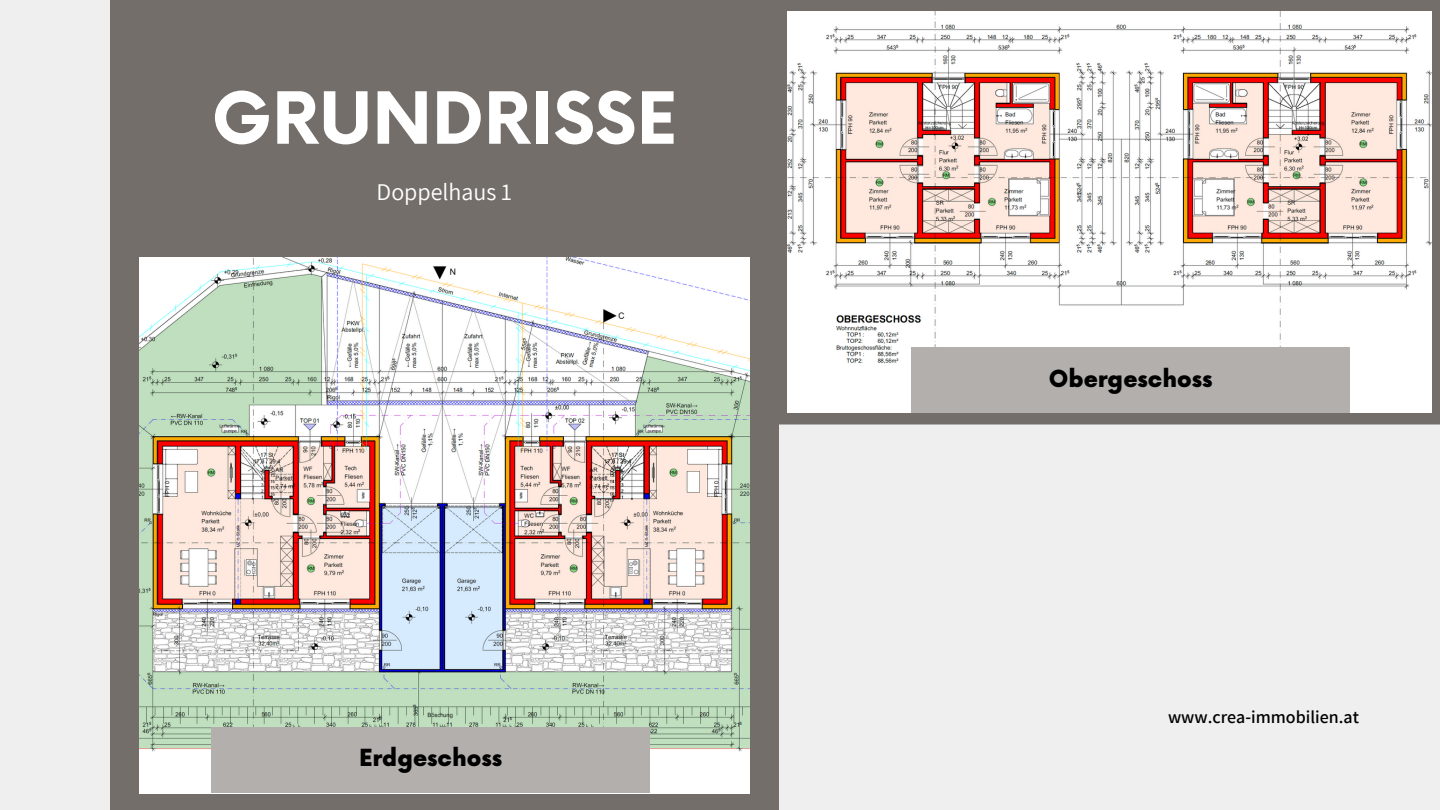
<style>
.page{position:relative;width:1440px;height:810px;background:#efefef}
.page>*{position:absolute;margin:0;border:0;box-sizing:border-box;transform-origin:0 0}
.t1{font:700 70px "Now";color:#fff}
.t2{font:24px "Assistant";color:#fff}
.t3{font:900 23px "Now";color:#000}
.t4{font:600 18px "Assistant";color:#000}
</style>
<div class="page">
<div style="left:110px;top:0;width:668px;height:810px;background:#746e6b"></div>
<img style="left:140px;top:258px;width:609px;height:535px">
<div style="left:779px;top:0;width:661px;height:424px;background:#746e6b"></div>
<div style="left:211px;top:727px;width:439px;height:65px;background:#b3afad"></div>
<img style="left:787px;top:12px;width:645px;height:401px">
<div style="left:911px;top:348px;width:439px;height:65px;background:#b3afad"></div>
<h1 class="t1" style="left:212px;top:81px;width:467px">GRUNDRISSE</h1>
<p class="t2" style="left:377px;top:176px;width:137px">Doppelhaus 1</p>
<p class="t3" style="left:359px;top:745px;width:145px">Erdgeschoss</p>
<p class="t3" style="left:1049px;top:366px;width:165px">Obergeschoss</p>
<p class="t4" style="left:1168px;top:705px;width:192px">www.crea-immobilien.at</p>
</div>
